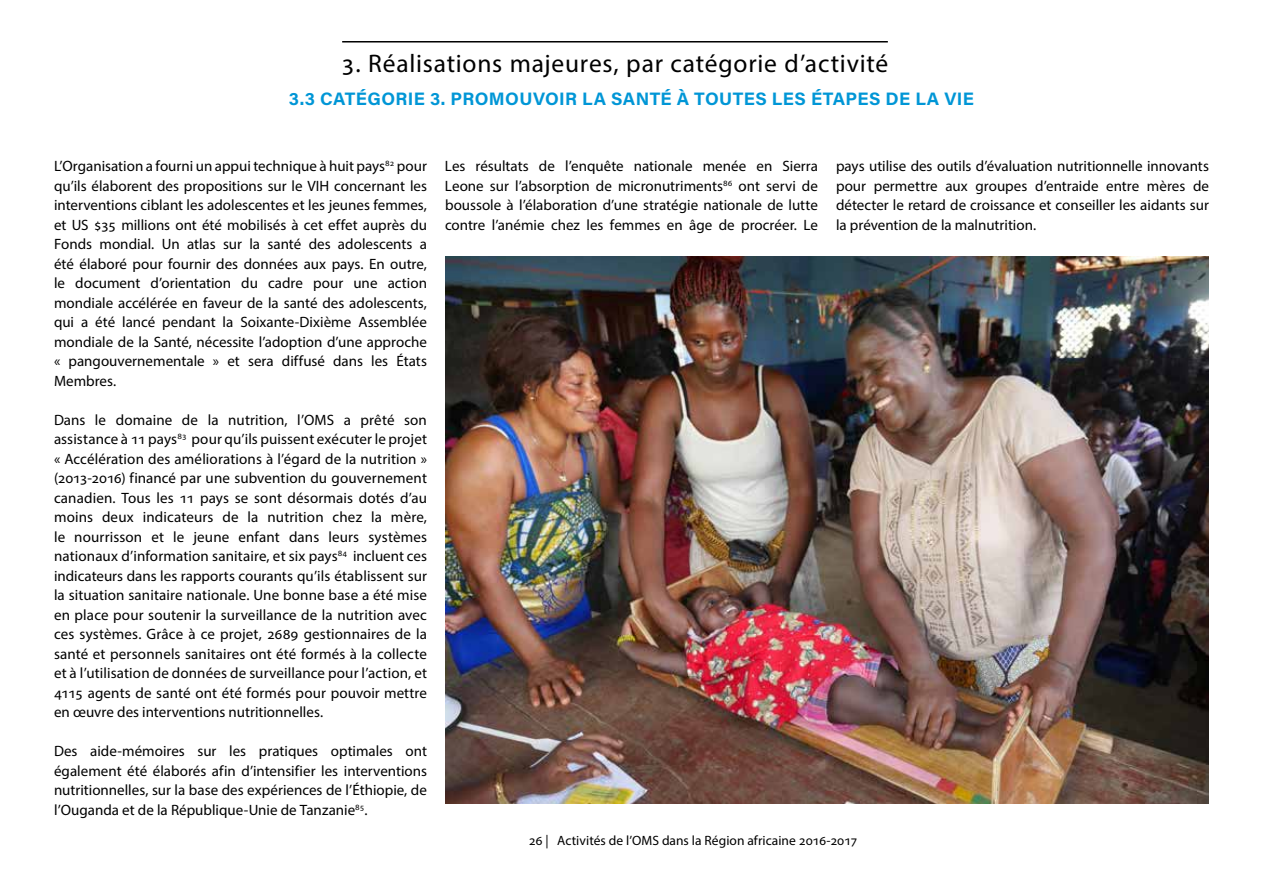
<style>
.page{position:relative;width:1263px;height:893px;background:#fff}
.page>*{position:absolute;margin:0;border:0;box-sizing:border-box;transform-origin:0 0}
.t1{font:25.5px "Myriad Pro";letter-spacing:.03em;color:#000}
.t2{font:700 18px "Acumin Pro";letter-spacing:.02em;color:#0096d6}
.t3{font:15px/19.5px "Myriad Pro";color:#000;text-align:justify}
.t4{font:13.5px "Myriad Pro";letter-spacing:.005em;color:#000}
</style>
<div class="page">
<hr style="left:342px;top:41px;width:546px;height:2px;background:#000">
<img style="left:445px;top:256px;width:764px;height:548px">
<h1 class="t1" style="left:342px;top:48px;width:548px">3. Réalisations majeures, par catégorie d’activité</h1>
<p class="t2" style="left:289px;top:86px;width:686px">3.3 CATÉGORIE 3. PROMOUVOIR LA SANTÉ À TOUTES LES ÉTAPES DE LA VIE</p>
<p class="t3" style="left:54px;top:156px;width:375px">L’Organisation a fourni un appui technique à huit pays<sup>82</sup> pour qu’ils élaborent des propositions sur le VIH concernant les interventions ciblant les adolescentes et les jeunes femmes, et US $35 millions ont été mobilisés à cet effet auprès du Fonds mondial. Un atlas sur la santé des adolescents a été élaboré pour fournir des données aux pays. En outre, le document d’orientation du cadre pour une action mondiale accélérée en faveur de la santé des adolescents, qui a été lancé pendant la Soixante-Dixième Assemblée mondiale de la Santé, nécessite l’adoption d’une approche « pangouvernementale » et sera diffusé dans les États Membres.</p>
<p class="t3" style="left:54px;top:409px;width:374px">Dans le domaine de la nutrition, l’OMS a prêté son assistance à 11 pays<sup>83</sup> pour qu’ils puissent exécuter le projet « Accélération des améliorations à l’égard de la nutrition » (2013-2016) financé par une subvention du gouvernement canadien. Tous les 11 pays se sont désormais dotés d’au moins deux indicateurs de la nutrition chez la mère, le nourrisson et le jeune enfant dans leurs systèmes nationaux d’information sanitaire, et six pays<sup>84</sup> incluent ces indicateurs dans les rapports courants qu’ils établissent sur la situation sanitaire nationale. Une bonne base a été mise en place pour soutenir la surveillance de la nutrition avec ces systèmes. Grâce à ce projet, 2689 gestionnaires de la santé et personnels sanitaires ont été formés à la collecte et à l’utilisation de données de surveillance pour l’action, et 4115 agents de santé ont été formés pour pouvoir mettre en œuvre des interventions nutritionnelles.</p>
<p class="t3" style="left:54px;top:741px;width:374px">Des aide-mémoires sur les pratiques optimales ont également été élaborés afin d’intensifier les interventions nutritionnelles, sur la base des expériences de l’Éthiopie, de l’Ouganda et de la République-Unie de Tanzanie<sup>85</sup>.</p>
<p class="t3" style="left:445px;top:156px;width:374px">Les résultats de l’enquête nationale menée en Sierra Leone sur l’absorption de micronutriments<sup>86</sup> ont servi de boussole à l’élaboration d’une stratégie nationale de lutte contre l’anémie chez les femmes en âge de procréer. Le</p>
<p class="t3" style="left:836px;top:156px;width:374px">pays utilise des outils d’évaluation nutritionnelle innovants pour permettre aux groupes d’entraide entre mères de détecter le retard de croissance et conseiller les aidants sur la prévention de la malnutrition.</p>
<p class="t4" style="left:529px;top:832px;width:330px">26 | Activités de l’OMS dans la Région africaine 2016-2017</p>
</div>
